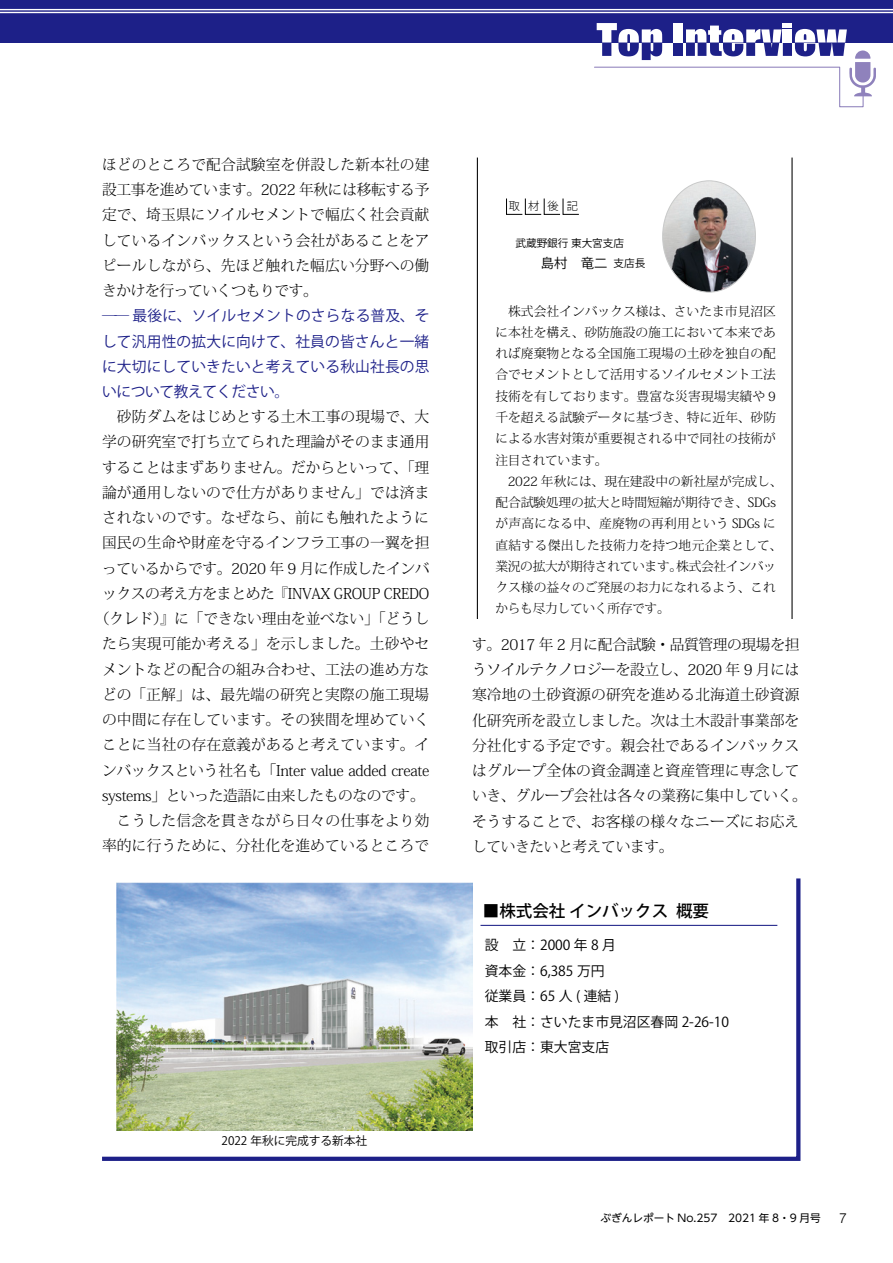
<style>
.page{position:relative;width:893px;height:1263px;background:#fff}
.page>*{position:absolute;margin:0;border:0;box-sizing:border-box;transform-origin:0 0}
.t1{font:500 16.5px "Koz Go Pr 6 N";color:#000}
.t2{font:300 14.85px/25.2px "Koz Min Pr 6 N";letter-spacing:.01em;color:#000;text-align:justify}
.t3{font:14.85px/25.2px "Koz Go Pr 6 N";letter-spacing:.01em;color:#1d2088;text-align:justify}
.t4{font:13.8px/25.5px "Koz Go Pr 6 N";color:#000}
.t5{font:300 13.8px "Helvetica LT Std";color:#000}
.t6{font:13.35px "Koz Go Pr 6 N";color:#000}
.t7{font:300 12.75px/21.3px "Koz Min Pr 6 N";color:#000}
.t8{font:11.7px "Koz Go Pr 6 N";color:#000}
.t9{font:300 11.1px "Koz Go Pr 6 N";color:#000}
.t10{font:10.65px "UD Shin Go NT Pro";color:#000}
.t11{font:10.65px "Koz Go Pr 6 N";color:#000}
.s1{font-size:12.75px}
.s2{font-size:10.65px}
</style>
<div class="page">
<div style="left:0;top:0;width:893px;height:43px;background:#1d2088"></div>
<svg style="left:594px;top:23px;width:282px;height:85px"></svg>
<hr style="left:0;top:9px;width:893px;height:1px;background:#fff">
<hr style="left:0;top:12px;width:893px;height:1px;background:#fff">
<hr style="left:477px;top:158px;width:1px;height:461px;background:#000">
<hr style="left:791px;top:158px;width:2px;height:461px;background:#000">
<img style="left:663px;top:181px;width:92px;height:111px">
<svg style="left:506px;top:198px;width:73px;height:17px"></svg>
<svg style="left:102px;top:878px;width:699px;height:283px"></svg>
<img style="left:117px;top:883px;width:355px;height:247px">
<p class="t2" style="left:102px;top:152px;width:329px">ほどのところで配合試験室を併設した新本社の建設工事を進めています。2022 年秋には移転する予定で、埼玉県にソイルセメントで幅広く社会貢献しているインバックスという会社があることをアピールしながら、先ほど触れた幅広い分野への働きかけを行っていくつもりです。</p>
<p class="t3" style="left:102px;top:304px;width:329px">── 最後に、ソイルセメントのさらなる普及、そして汎用性の拡大に向けて、社員の皆さんと一緒に大切にしていきたいと考えている秋山社長の思いについて教えてください。</p>
<p class="t2" style="left:95px;top:404px;width:336px;text-align:center">　砂防ダムをはじめとする土木工事の現場で、大学の研究室で打ち立てられた理論がそのまま通用することはまずありません。だからといって、「理論が通用しないので仕方がありません」では済まされないのです。なぜなら、前にも触れたように国民の生命や財産を守るインフラ工事の一翼を担っているからです。2020 年 9 月に作成したインバックスの考え方をまとめた『INVAX GROUP CREDO（クレド）』に「できない理由を並べない」「どうしたら実現可能か考える」を示しました。土砂やセメントなどの配合の組み合わせ、工法の進め方などの「正解」は、最先端の研究と実際の施工現場の中間に存在しています。その狭間を埋めていくことに当社の存在意義があると考えています。インバックスという社名も「Inter value added create systems」といった造語に由来したものなのです。　こうした信念を貫きながら日々の仕事をより効率的に行うために、分社化を進めているところで</p>
<p class="t8" style="left:222px;top:1134px;width:147px">2022 年秋に完成する新本社</p>
<p class="t9" style="left:509px;top:199px;width:71px">取材後記</p>
<p class="t11" style="left:515px;top:237px;width:110px">武蔵野銀行 東大宮支店</p>
<p class="t6" style="left:515px;top:255px;width:132px"><span class="s1">　　</span>島村　竜二 <span class="s2">支店長</span></p>
<p class="t7" style="left:495px;top:301px;width:289px">　株式会社インバックス様は、さいたま市見沼区に本社を構え、砂防施設の施工において本来であれば廃棄物となる全国施工現場の土砂を独自の配合でセメントとして活用するソイルセメント工法技術を有しております。豊富な災害現場実績や 9千を超える試験データに基づき、特に近年、砂防による水害対策が重要視される中で同社の技術が注目されています。<br>　2022 年秋には、現在建設中の新社屋が完成し、配合試験処理の拡大と時間短縮が期待でき、SDGsが声高になる中、産廃物の再利用という SDGs に直結する傑出した技術力を持つ地元企業として、業況の拡大が期待されています。株式会社インバックス様の益々のご発展のお力になれるよう、これからも尽力していく所存です。</p>
<p class="t2" style="left:472px;top:632px;width:336px;text-align:left">す。2017 年 2 月に配合試験・品質管理の現場を担うソイルテクノロジーを設立し、2020 年 9 月には寒冷地の土砂資源の研究を進める北海道土砂資源化研究所を設立しました。次は土木設計事業部を分社化する予定です。親会社であるインバックスはグループ全体の資金調達と資産管理に専念していき、グループ会社は各々の業務に集中していく。そうすることで、お客様の様々なニーズにお応えしていきたいと考えています。</p>
<p class="t1" style="left:483px;top:901px;width:228px">■株式会社 インバックス 概要</p>
<p class="t4" style="left:485px;top:933px;width:246px">設　立：2000 年 8 月<br>資本金：6,385 万円<br>従業員：65 人 ( 連結 )<br>本　社：さいたま市見沼区春岡 2-26-10取引店：東大宮支店</p>
<p class="t10" style="left:600px;top:1210px;width:222px">ぶぎんレポート No.257　2021 年 8・9 月号</p>
<p class="t5" style="left:839px;top:1209px;width:9px">7</p>
</div>
